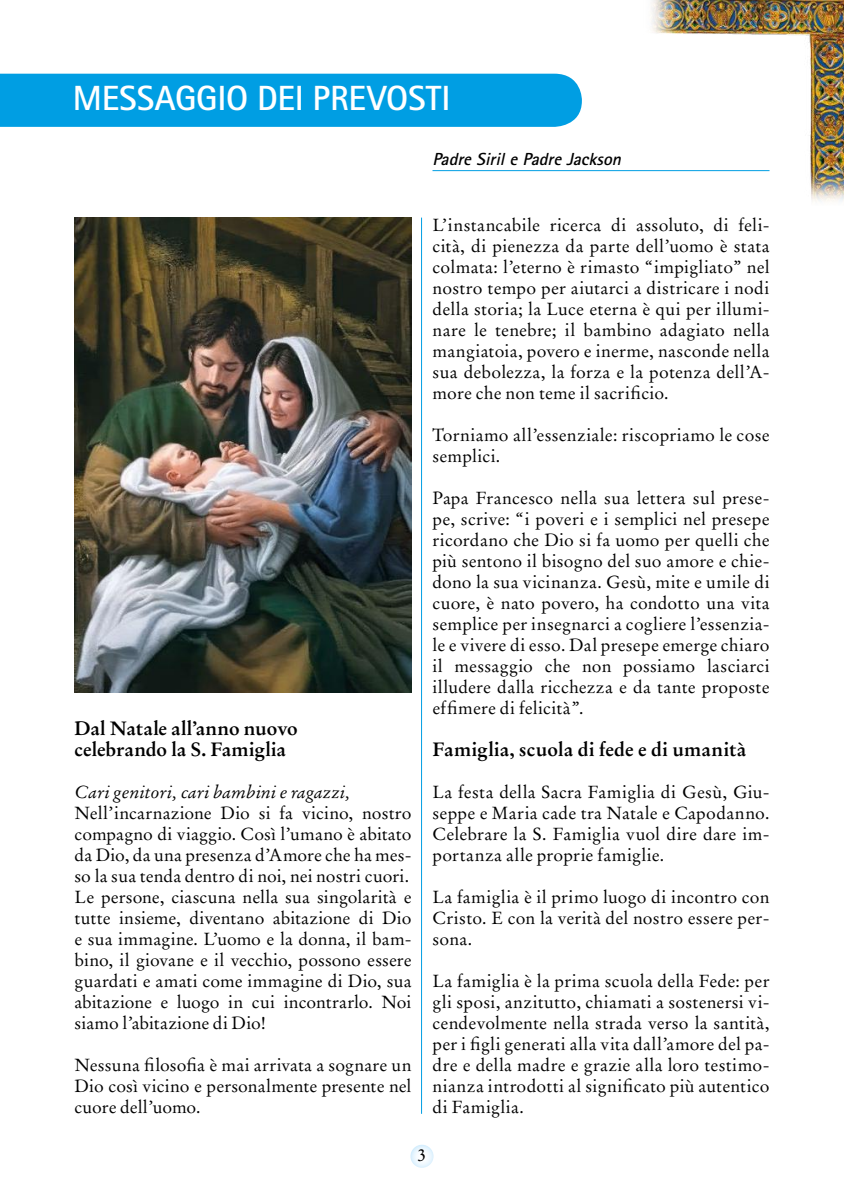
<style>
.page{position:relative;width:844px;height:1191px;background:#fff}
.page>*{position:absolute;margin:0;border:0;box-sizing:border-box;transform-origin:0 0}
.t1{font:700 35px "Rotis Sans Serif Std";letter-spacing:-.005em;color:#fff}
.t2{font:700 19.25px/21px "Stempel Garamond LT Std";letter-spacing:.005em;color:#000}
.t3{font:17.5px/21px "Stempel Garamond LT Std";letter-spacing:.01em;color:#000;text-align:justify}
.t4{font:italic 17.5px "Stempel Garamond LT Std";letter-spacing:.01em;color:#000}
.t5{font:italic 700 17.5px "Rotis Sans Serif Std";color:#000}
</style>
<div class="page">
<svg style="left:410px;top:1144px;width:23px;height:23px"></svg>
<hr style="left:432px;top:170px;width:337px;height:1px;background:#009ee3">
<hr style="left:421px;top:218px;width:1px;height:895px;background:#009ee3">
<div style="left:0;top:74px;width:581px;height:53px;background:#009ee3"></div>
<img style="left:74px;top:218px;width:337px;height:474px">
<img style="left:631px;top:0;width:212px;height:201px">
<h1 class="t1" style="left:73px;top:76px;width:379px">MESSAGGIO DEI PREVOSTI</h1>
<p class="t2" style="left:74px;top:718px;width:225px">Dal Natale all’anno nuovo celebrando la S. Famiglia</p>
<p class="t4" style="left:74px;top:781px;width:277px">Cari genitori, cari bambini e ragazzi,</p>
<p class="t3" style="left:74px;top:803px;width:338px;text-align:left">Nell’incarnazione Dio si fa vicino, nostro compagno di viaggio. Così l’umano è abitato da Dio, da una presenza d’Amore che ha mes&shy;so la sua tenda dentro di noi, nei nostri cuori.<br>Le persone, ciascuna nella sua singolarità e tutte insieme, diventano abitazione di Dio e sua immagine. L’uomo e la donna, il bam&shy;bino, il giovane e il vecchio, possono essere guardati e amati come immagine di Dio, sua abitazione e luogo in cui incontrarlo. Noi siamo l’abitazione di Dio!</p>
<p class="t3" style="left:74px;top:1055px;width:338px">Nessuna filosofia è mai arrivata a sognare un Dio così vicino e personalmente presente nel cuore dell’uomo.</p>
<p class="t5" style="left:432px;top:148px;width:194px">PadreSirilePadreJackson</p>
<p class="t3" style="left:432px;top:215px;width:338px">L’instancabile ricerca di assoluto, di feli&shy;cità, di pienezza da parte dell’uomo è stata colmata: l’eterno è rimasto “impigliato” nel nostro tempo per aiutarci a districare i nodi della storia; la Luce eterna è qui per illumi&shy;nare le tenebre; il bambino adagiato nella mangiatoia, povero e inerme, nasconde nella sua debolezza, la forza e la potenza dell’A&shy;more che non teme il sacrificio.</p>
<p class="t3" style="left:432px;top:425px;width:338px">Torniamo all’essenziale: riscopriamo le cose semplici.</p>
<p class="t3" style="left:432px;top:488px;width:338px">Papa Francesco nella sua lettera sul prese&shy;pe, scrive: “i poveri e i semplici nel presepe ricordano che Dio si fa uomo per quelli che più sentono il bisogno del suo amore e chie&shy;dono la sua vicinanza. Gesù, mite e umile di cuore, è nato povero, ha condotto una vita semplice per insegnarci a cogliere l’essenzia&shy;le e vivere di esso. Dal presepe emerge chiaro il messaggio che non possiamo lasciarci illudere dalla ricchezza e da tante proposte effimere di felicità”.</p>
<p class="t2" style="left:432px;top:739px;width:315px">Famiglia, scuola di fede e di umanità</p>
<p class="t3" style="left:432px;top:782px;width:338px">La festa della Sacra Famiglia di Gesù, Giu&shy;seppe e Maria cade tra Natale e Capodanno.<br>Celebrare la S. Famiglia vuol dire dare im&shy;portanza alle proprie famiglie.</p>
<p class="t3" style="left:432px;top:887px;width:338px">La famiglia è il primo luogo di incontro con Cristo. E con la verità del nostro essere per&shy;sona.</p>
<p class="t3" style="left:432px;top:971px;width:338px">La famiglia è la prima scuola della Fede: per gli sposi, anzitutto, chiamati a sostenersi vi&shy;cendevolmente nella strada verso la santità, per i figli generati alla vita dall’amore del pa&shy;dre e della madre e grazie alla loro testimo&shy;nianza introdotti al significato più autentico di Famiglia.</p>
<p class="t3" style="left:417px;top:1145px;width:10px">3</p>
</div>
